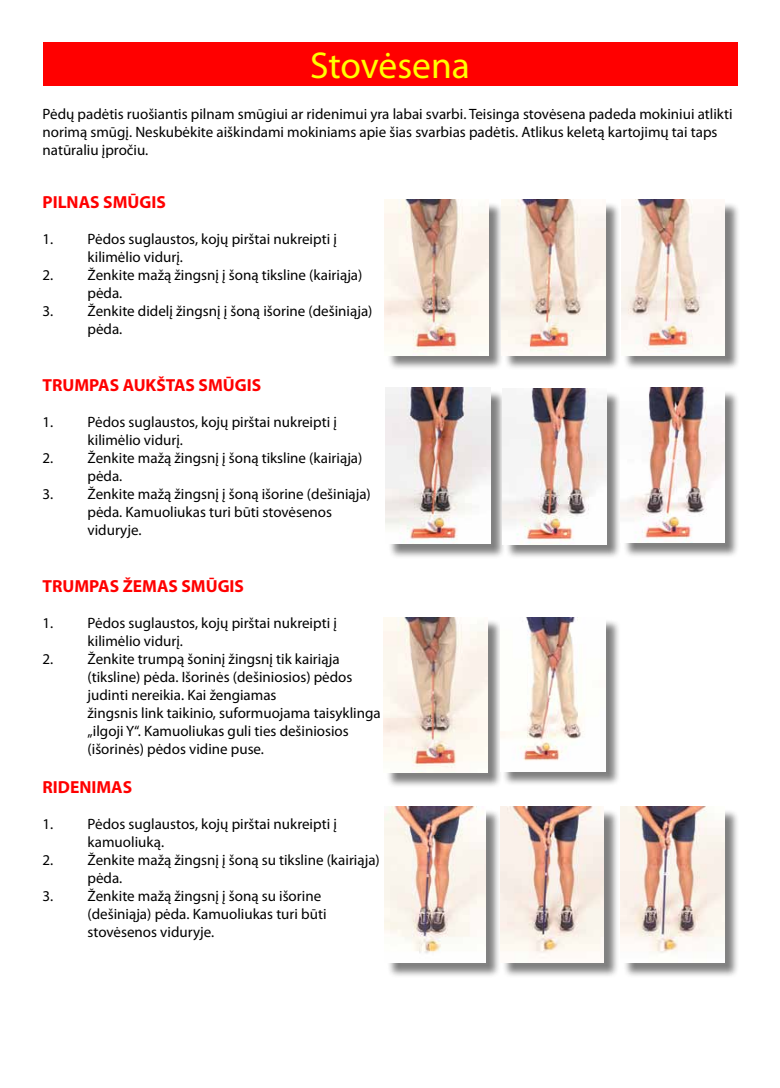
<style>
.page{position:relative;width:780px;height:1088px;background:#fff}
.page>*{position:absolute;margin:0;border:0;box-sizing:border-box;transform-origin:0 0}
.t1{font:37.5px "Myriad Pro";color:#ff0}
.t2{font:700 17.5px "Myriad Pro";color:#f00}
.t3{font:15px/18px "Myriad Pro";color:#000}
</style>
<div class="page">
<div style="left:386px;top:201px;width:117px;height:170px;background:#000;opacity:.5"></div>
<img style="left:384px;top:200px;width:104px;height:155px">
<div style="left:503px;top:201px;width:117px;height:170px;background:#000;opacity:.5"></div>
<img style="left:501px;top:200px;width:104px;height:155px">
<div style="left:623px;top:201px;width:117px;height:170px;background:#000;opacity:.5"></div>
<img style="left:621px;top:200px;width:103px;height:155px">
<div style="left:387px;top:390px;width:118px;height:169px;background:#000;opacity:.5"></div>
<img style="left:385px;top:388px;width:105px;height:155px">
<div style="left:504px;top:390px;width:117px;height:170px;background:#000;opacity:.5"></div>
<img style="left:502px;top:389px;width:104px;height:155px">
<div style="left:622px;top:389px;width:117px;height:169px;background:#000;opacity:.5"></div>
<img style="left:620px;top:387px;width:104px;height:156px">
<div style="left:386px;top:809px;width:115px;height:169px;background:#000;opacity:.5"></div>
<img style="left:384px;top:807px;width:101px;height:155px">
<div style="left:502px;top:809px;width:117px;height:169px;background:#000;opacity:.5"></div>
<img style="left:500px;top:807px;width:104px;height:155px">
<div style="left:622px;top:809px;width:117px;height:169px;background:#000;opacity:.5"></div>
<img style="left:620px;top:807px;width:104px;height:155px">
<div style="left:385px;top:619px;width:117px;height:169px;background:#000;opacity:.5"></div>
<img style="left:384px;top:617px;width:103px;height:156px">
<div style="left:502px;top:619px;width:118px;height:167px;background:#000;opacity:.5"></div>
<img style="left:500px;top:617px;width:105px;height:154px">
<div style="left:43px;top:43px;width:694px;height:43px;background:#f00"></div>
<h1 class="t1" style="left:310px;top:43px;width:161px">Stovėsena</h1>
<p class="t3" style="left:43px;top:105px;width:691px">Pėdų padėtis ruošiantis pilnam smūgiui ar ridenimui yra labai svarbi. Teisinga stovėsena padeda mokiniui atlikti norimą smūgį. Neskubėkite aiškindami mokiniams apie šias svarbias padėtis. Atlikus keletą kartojimų tai taps natūraliu įpročiu.</p>
<p class="t2" style="left:43px;top:191px;width:125px">PILNAS SMŪGIS</p>
<p class="t3" style="left:88px;top:230px;width:251px;text-indent:-45px">1. Pėdos suglaustos, kojų pirštai nukreipti į kilimėlio vidurį.</p>
<p class="t3" style="left:88px;top:266px;width:276px;text-indent:-45px">2. Ženkite mažą žingsnį į šoną tiksline (kairiąja) pėda.</p>
<p class="t3" style="left:88px;top:302px;width:286px;text-indent:-45px">3. Ženkite didelį žingsnį į šoną išorine (dešiniąja) pėda.</p>
<p class="t2" style="left:43px;top:374px;width:220px">TRUMPAS AUKŠTAS SMŪGIS</p>
<p class="t3" style="left:88px;top:413px;width:251px;text-indent:-45px">1. Pėdos suglaustos, kojų pirštai nukreipti į kilimėlio vidurį.</p>
<p class="t3" style="left:88px;top:449px;width:276px;text-indent:-45px">2. Ženkite mažą žingsnį į šoną tiksline (kairiąja) pėda.</p>
<p class="t3" style="left:88px;top:485px;width:285px;text-indent:-45px">3. Ženkite mažą žingsnį į šoną išorine (dešiniąja) pėda. Kamuoliukas turi būti stovėsenos viduryje.</p>
<p class="t2" style="left:43px;top:575px;width:203px">TRUMPAS ŽEMAS SMŪGIS</p>
<p class="t3" style="left:88px;top:614px;width:251px;text-indent:-45px">1. Pėdos suglaustos, kojų pirštai nukreipti į kilimėlio vidurį.</p>
<p class="t3" style="left:88px;top:650px;width:295px;text-indent:-45px">2. Ženkite trumpą šoninį žingsnį tik kairiąja (tiksline) pėda. Išorinės (dešiniosios) pėdos judinti nereikia. Kai žengiamas<br>žingsnis link taikinio, suformuojama taisyklinga „ilgoji Y“. Kamuoliukas guli ties dešiniosios (išorinės) pėdos vidine puse.</p>
<p class="t2" style="left:43px;top:776px;width:91px">RIDENIMAS</p>
<p class="t3" style="left:88px;top:815px;width:251px;text-indent:-45px">1. Pėdos suglaustos, kojų pirštai nukreipti į kamuoliuką.</p>
<p class="t3" style="left:88px;top:851px;width:294px;text-indent:-45px">2. Ženkite mažą žingsnį į šoną su tiksline (kairiąja) pėda.</p>
<p class="t3" style="left:88px;top:887px;width:240px;text-indent:-45px">3. Ženkite mažą žingsnį į šoną su išorine (dešiniąja) pėda. Kamuoliukas turi būti stovėsenos viduryje.</p>
</div>
